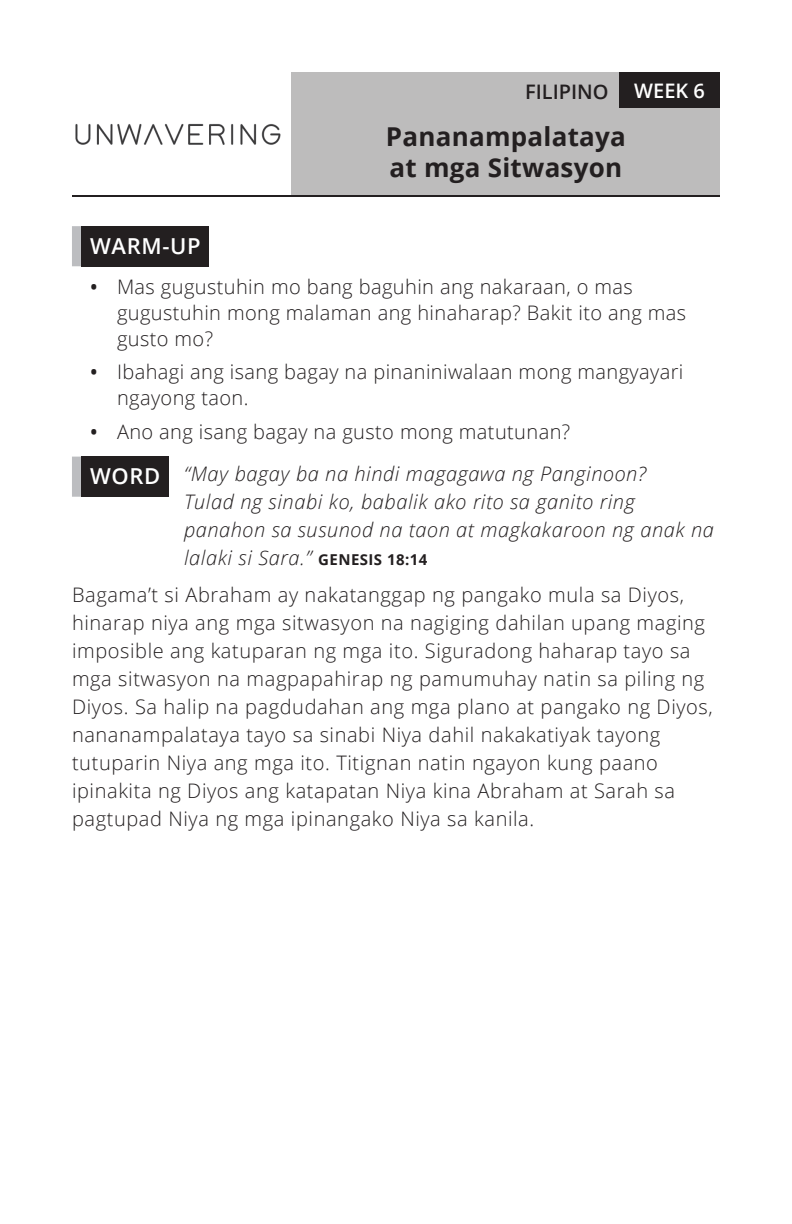
<style>
.page{position:relative;width:792px;height:1224px;background:#fff}
.page>*{position:absolute;margin:0;border:0;box-sizing:border-box;transform-origin:0 0}
.title_01{font:700 26px/31.2px "Open Sans";letter-spacing:.01em;color:#231f20}
.header_text{font:600 22px "Open Sans";letter-spacing:.03em;color:#fff}
.body_text_01{font:300 20px/28px "Open Sans";letter-spacing:.03em;color:#231f20}
.verse_text_01{font:italic 300 20px/28px "Open Sans";letter-spacing:.03em;color:#231f20}
.filipino_text{font:600 20px "Open Sans";color:#231f20}
.week_num_01{font:600 20px "Open Sans";color:#fff}
.s1{font-weight:600}
.s2{font-weight:700;font-style:normal;font-size:15px}
</style>
<div class="page">
<div style="left:81px;top:226px;width:128px;height:40px;background:#231f20"></div>
<div style="left:72px;top:226px;width:9px;height:40px;background:#bcbdc0"></div>
<img style="left:75px;top:72px;width:217px;height:123px">
<div style="left:292px;top:72px;width:428px;height:124px;background:#bdbcbc"></div>
<hr style="left:72px;top:195px;width:648px;height:2px;background:#231f20">
<div style="left:619px;top:72px;width:101px;height:36px;background:#231f20"></div>
<div style="left:81px;top:457px;width:88px;height:40px;background:#231f20"></div>
<div style="left:72px;top:457px;width:9px;height:40px;background:#bcbdc0"></div>
<p class="filipino_text" style="left:525px;top:78px;width:85px">FILIPINO</p>
<p class="title_01" style="left:386px;top:120px;width:242px">Pananampalataya at mga Sitwasyon</p>
<p class="week_num_01" style="left:634px;top:77px;width:72px">WEEK 6</p>
<p class="header_text" style="left:90px;top:231px;width:112px">WARM-UP</p>
<p class="body_text_01" style="left:117px;top:273px;width:571px;line-height:26px;text-indent:-27px"><span class="s1">•</span> Mas gugustuhin mo bang baguhin ang nakaraan, o mas gugustuhin mong malaman ang hinaharap? Bakit ito ang mas gusto mo?</p>
<p class="body_text_01" style="left:117px;top:359px;width:568px;line-height:26px;text-indent:-27px"><span class="s1">•</span> Ibahagi ang isang bagay na pinaniniwalaan mong mangyayari ngayong taon.</p>
<p class="body_text_01" style="left:90px;top:417px;width:482px"><span class="s1">•</span> Ano ang isang bagay na gusto mong matutunan?</p>
<p class="header_text" style="left:90px;top:461px;width:72px">WORD</p>
<p class="verse_text_01" style="left:184px;top:459px;width:531px">“May bagay ba na hindi magagawa ng Panginoon?<br>Tulad ng sinabi ko, babalik ako rito sa ganito ring panahon sa susunod na taon at magkakaroon ng anak na lalaki si Sara.” <span class="s2">GENESIS 18:14</span></p>
<p class="body_text_01" style="left:72px;top:580px;width:642px">Bagama’t si Abraham ay nakatanggap ng pangako mula sa Diyos, hinarap niya ang mga sitwasyon na nagiging dahilan upang maging imposible ang katuparan ng mga ito. Siguradong haharap tayo sa mga sitwasyon na magpapahirap ng pamumuhay natin sa piling ng Diyos. Sa halip na pagdudahan ang mga plano at pangako ng Diyos, nananampalataya tayo sa sinabi Niya dahil nakakatiyak tayong tutuparin Niya ang mga ito. Titignan natin ngayon kung paano ipinakita ng Diyos ang katapatan Niya kina Abraham at Sarah sa pagtupad Niya ng mga ipinangako Niya sa kanila.</p>
</div>
